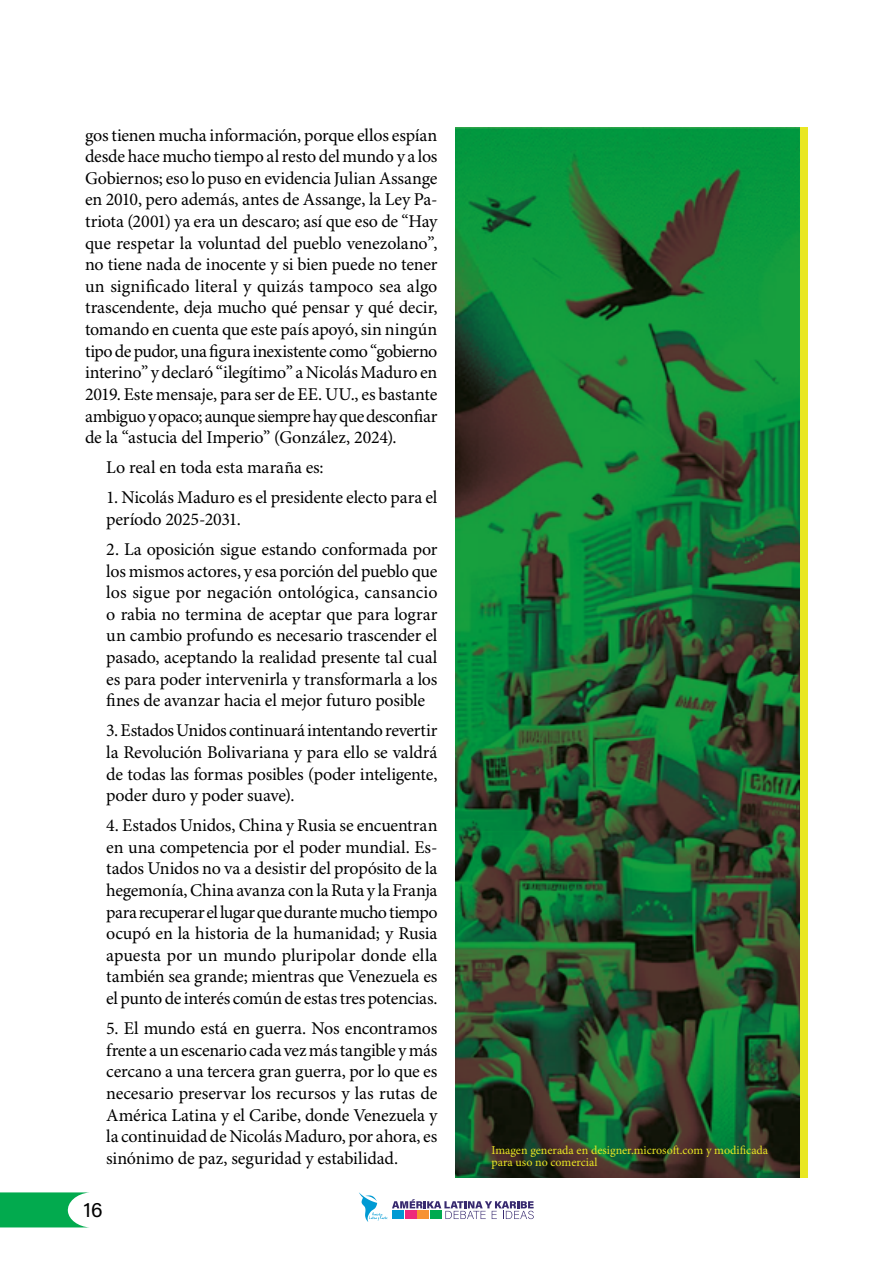
<style>
.page{position:relative;width:893px;height:1263px;background:#fff}
.page>*{position:absolute;margin:0;border:0;box-sizing:border-box;transform-origin:0 0}
.t1{font:21px "Acumin Variable Concept";color:#000101}
.t2{font:18px/21.6px "Minion Pro";letter-spacing:-.01em;color:#000;text-align:justify}
.t3{font:12px/12px "Minion Pro";color:#e9e723}
</style>
<div class="page">
<svg style="left:0;top:1192px;width:89px;height:35px"></svg>
<svg style="left:359px;top:1192px;width:175px;height:30px"></svg>
<svg style="left:799px;top:128px;width:9px;height:1050px;fill:#e9e723"></svg>
<img style="left:455px;top:128px;width:344px;height:1050px">
<hr style="left:892px;top:324px;width:1px;height:32px;background:#e9e723">
<p class="t2" style="left:85px;top:125px;width:354px">gos tienen mucha información, porque ellos espían desde hace mucho tiempo al resto del mundo y a los Gobiernos; eso lo puso en evidencia Julian Assange en 2010, pero además, antes de Assange, la Ley Pa&shy;triota (2001) ya era un descaro; así que eso de “Hay que respetar la voluntad del pueblo venezolano”, no tiene nada de inocente y si bien puede no tener un significado literal y quizás tampoco sea algo trascendente, deja mucho qué pensar y qué decir, tomando en cuenta que este país apoyó, sin ningún tipo de pudor, una figura inexistente como “gobierno interino” y declaró “ilegítimo” a Nicolás Maduro en 2019. Este mensaje, para ser de EE. UU., es bastante ambiguo y opaco; aunque siempre hay que desconfiar de la “astucia del Imperio” (González, 2024).</p>
<p class="t2" style="left:106px;top:457px;width:219px">Lo real en toda esta maraña es:</p>
<p class="t2" style="left:106px;top:487px;width:333px">1. Nicolás Maduro es el presidente electo para el período 2025-2031.</p>
<p class="t2" style="left:106px;top:539px;width:333px">2. La oposición sigue estando conformada por los mismos actores, y esa porción del pueblo que los sigue por negación ontológica, cansancio o rabia no termina de aceptar que para lograr un cambio profundo es necesario trascender el pasado, aceptando la realidad presente tal cual es para poder intervenirla y transformarla a los fines de avanzar hacia el mejor futuro posible</p>
<p class="t2" style="left:106px;top:720px;width:333px">3. Estados Unidos continuará intentando revertir la Revolución Bolivariana y para ello se valdrá de todas las formas posibles (poder inteligente, poder duro y poder suave).</p>
<p class="t2" style="left:106px;top:815px;width:333px">4. Estados Unidos, China y Rusia se encuentran en una competencia por el poder mundial. Es&shy;tados Unidos no va a desistir del propósito de la hegemonía, China avanza con la Ruta y la Franja para recuperar el lugar que durante mucho tiempo ocupó en la historia de la humanidad; y Rusia apuesta por un mundo pluripolar donde ella también sea grande; mientras que Venezuela es el punto de interés común de estas tres potencias.</p>
<p class="t2" style="left:106px;top:1018px;width:333px">5. El mundo está en guerra. Nos encontramos frente a un escenario cada vez más tangible y más cercano a una tercera gran guerra, por lo que es necesario preservar los recursos y las rutas de América Latina y el Caribe, donde Venezuela y la continuidad de Nicolás Maduro, por ahora, es sinónimo de paz, seguridad y estabilidad.</p>
<p class="t1" style="left:84px;top:1195px;width:20px">16</p>
<p class="t3" style="left:492px;top:1145px;width:278px">Imagen generada en designer.microsoft.com y modificada para uso no comercial</p>
</div>
